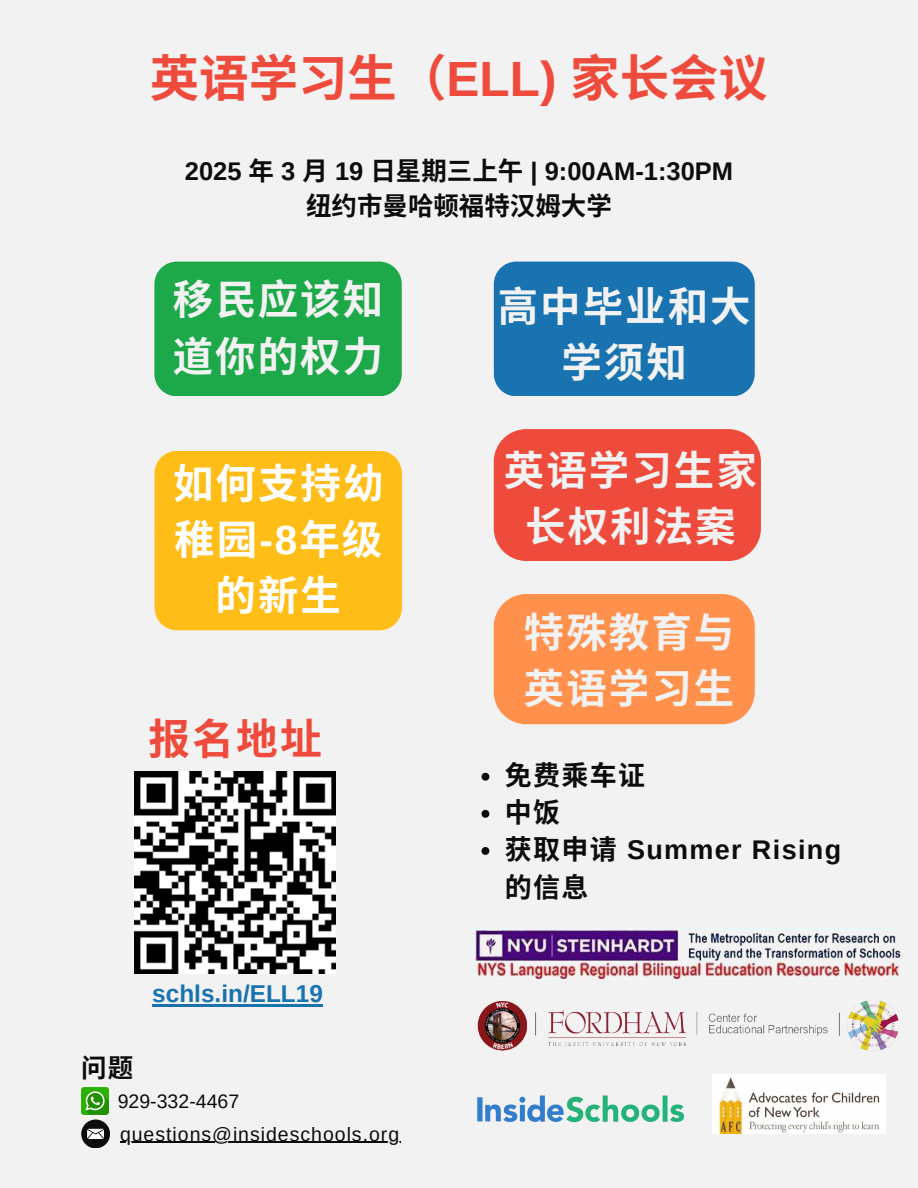
<style>
.page{position:relative;width:918px;height:1188px;background:#f2f2f2}
.page>*{position:absolute;margin:0;border:0;box-sizing:border-box;transform-origin:0 0}
.t1{font:700 49.5px "Noto Sans CJ Ksc";color:#ef4b3c}
.t2{font:700 41.85px "Noto Sans CJ Ksc";color:#ef4b3c}
.t3{font:700 40.5px/56.2px "Noto Sans CJ Ksc";letter-spacing:.05em;color:#f2f2f2}
.t4{font:700 40.5px/56.2px "Noto Sans CJ Ksc";letter-spacing:.05em;color:#fff;text-align:center}
.t5{font:700 27px/37.2px "Arimo";letter-spacing:.05em;color:#0c0c0c}
.t6{font:700 27px "Noto Sans CJ Ksc";letter-spacing:.05em;color:#0c0c0c}
.t7{font:700 25.5px/34.8px "Arimo";color:#0c0c0c;text-align:center}
.t8{font:700 25.5px "Noto Sans CJ Ksc";color:#0c0c0c}
.t9{font:700 24.3px "Arimo";color:#1973b0}
.t10{font:19.5px "Arimo";letter-spacing:.05em;color:#0c0c0c}
.t11{font:19.5px "Arimo";color:#0c0c0c}
.s1{font-family:"Arimo"}
.s2{font-family:"Noto Sans CJ Ksc"}
</style>
<div class="page">
<img style="left:81px;top:1087px;width:27px;height:27px">
<div style="left:81px;top:1120px;width:29px;height:28px;background:#0c0c0c;border-radius:50%"></div>
<svg style="left:87px;top:1129px;width:17px;height:10px"></svg>
<hr style="left:120px;top:1142px;width:280px;height:1px;background:#0c0c0c">
<div style="left:154px;top:262px;width:248px;height:134px;background:#1da849"></div>
<div style="left:155px;top:451px;width:247px;height:179px;background:#ffbd17"></div>
<div style="left:494px;top:262px;width:261px;height:134px;background:#1973b0"></div>
<svg style="left:482px;top:773px;width:7px;height:8px"></svg>
<svg style="left:482px;top:810px;width:7px;height:8px"></svg>
<svg style="left:482px;top:847px;width:7px;height:8px"></svg>
<img style="left:476px;top:928px;width:426px;height:51px">
<img style="left:477px;top:1095px;width:208px;height:28px">
<img style="left:712px;top:1075px;width:174px;height:58px">
<img style="left:477px;top:1000px;width:422px;height:52px">
<hr style="left:152px;top:1005px;width:171px;height:2px;background:#1973b0">
<img style="left:134px;top:772px;width:202px;height:201px">
<div style="left:494px;top:429px;width:267px;height:132px;background:#ef4b3c;border-radius:33px"></div>
<div style="left:494px;top:594px;width:261px;height:130px;background:#ff914d;border-radius:33px"></div>
<p class="t1" style="left:150px;top:39px;width:620px">英语学习生（<span class="s1">ELL)</span> 家长会议</p>
<p class="t7" style="left:185px;top:154px;width:550px">2025 <span class="s2">年</span> 3 <span class="s2">月</span> 19 <span class="s2">日星期三上午</span> | 9:00AM-1:30PM<span class="s2">纽约市曼哈顿福特汉姆大学</span></p>
<p class="t3" style="left:173px;top:269px;width:212px">移民应该知道你的权力</p>
<p class="t4" style="left:173px;top:453px;width:212px">如何支持幼稚园<span class="s1">-8</span>年级的新生</p>
<p class="t2" style="left:149px;top:705px;width:175px">报名地址</p>
<p class="t9" style="left:152px;top:980px;width:172px">schls.in/ELL19</p>
<p class="t8" style="left:81px;top:1047px;width:54px">问题</p>
<h1 class="t11" style="left:118px;top:1090px;width:123px">929-332-4467</h1>
<h3 class="t10" style="left:120px;top:1123px;width:281px">questions@insideschools.org</h3>
<p class="t3" style="left:498px;top:276px;width:252px;text-align:center">高中毕业和大学须知</p>
<h2 class="t3" style="left:504px;top:440px;width:255px;text-align:center">英语学习生家长权利法案</h2>
<h2 class="t3" style="left:524px;top:602px;width:212px">特殊教育与英语学习生</h2>
<p class="t6" style="left:505px;top:754px;width:142px">免费乘车证</p>
<p class="t6" style="left:505px;top:791px;width:57px">中饭</p>
<p class="t5" style="left:505px;top:831px;width:338px"><span class="s2">获取申请</span> Summer Rising<span class="s2">的信息</span></p>
</div>
